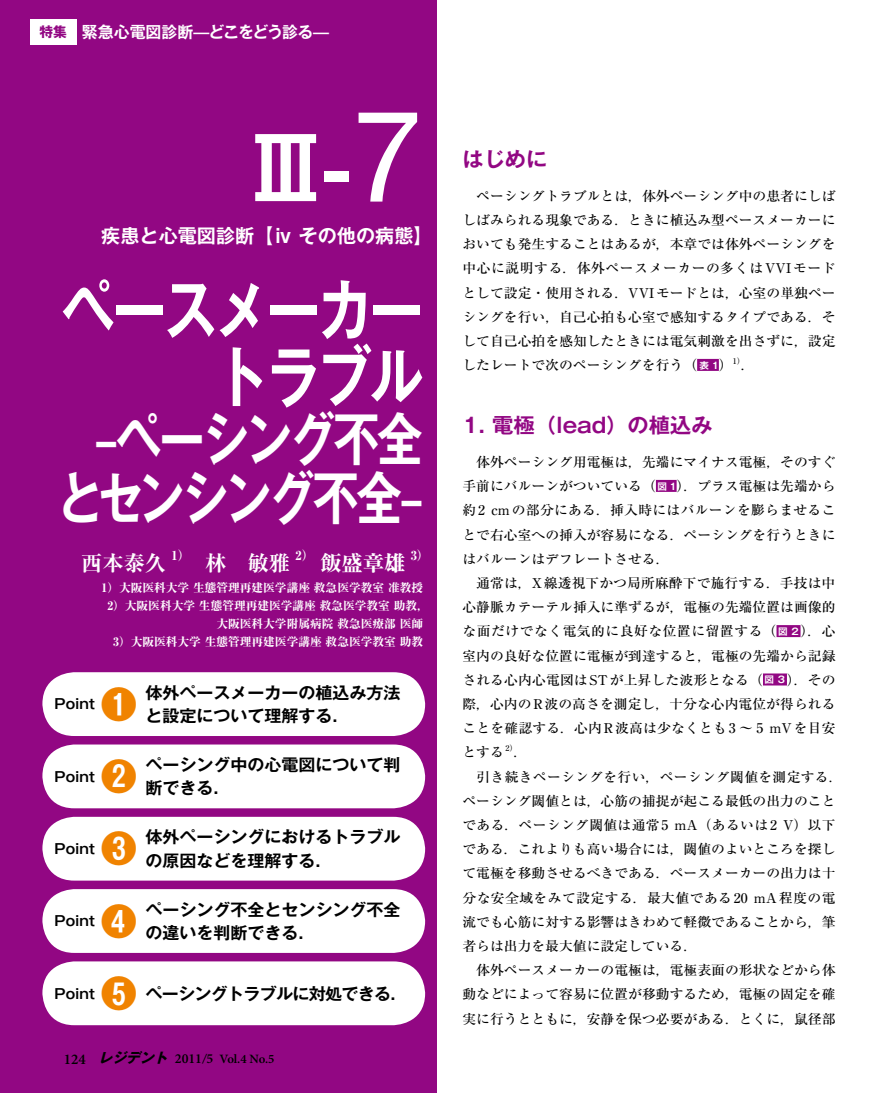
<style>
.page{position:relative;width:893px;height:1093px;background:#fff}
.page>*{position:absolute;margin:0;border:0;box-sizing:border-box;transform-origin:0 0}
.t1{font:700 85.05px "Gothic MB101 Pr 6 De";color:#fff}
.t2{font:700 66.9px/66.9px "Gothic MB101 Pro De";letter-spacing:-.04em;color:#fff;text-align:right;scale:.8 1}
.t3{font:700 57.45px/59.6px "Gothic MB101 Pro De";letter-spacing:-.05em;color:#fff;text-align:right;scale:.8 1}
.t4{font:700 36.15px "Gothic MB101 Pro De";color:#f08300}
.t5{font:700 expanded 21.3px "Ryumin Pr 6";color:#fff}
.t6{font:800 21.3px "Ryumin Pro";color:#fff}
.t7{font:700 20.55px "Gothic MB101 Pro De";color:#920783}
.t8{font:700 19.2px "Gothic MB101 Pro De";color:#fff}
.t9{font:700 16.5px/23.4px "Gothic MB101 Pro De";color:#000}
.t10{font:700 16.5px "Gothic MB101 Pro De";letter-spacing:-.04em;color:#000}
.t11{font:700 15.9px "Gothic MB101 Pro De";letter-spacing:-.015em;color:#fff}
.t12{font:700 13.8px "Gothic MB101 Pro De";color:#000}
.t13{font:500 13.35px/24.2px "Ryumin Pro";color:#000}
.t14{font:600 12.75px "Minion Pro";color:#000}
.t15{font:800 12.45px "Ryumin Pro";color:#fff}
.t16{font:800 11.7px "Ryumin Pr 6";color:#fff}
.t17{font:500 7.8px "Ryumin Pro";color:#000}
.s1{font-family:"Gothic MB101 Pro";font-size:13.8px;color:#920783}
.s2{font-family:"Helvetica Neue";font-weight:400;font-size:127.5px}
.s3{font-size:36.15px;color:#f08300}
.s4{font-size:14.85px}
.s5{font-family:"Gothic MB101 Pro";font-weight:700;font-style:italic;font-size:13.8px}
.s6{font-size:13.8px}
.s7{font-style:italic;font-size:13.8px}
.s8{font-family:"Gothic MB101 Pr 6 De";font-weight:700;font-size:9.3px;color:#fff}
</style>
<div class="page">
<div style="left:0;top:0;width:437px;height:1093px;background:#920783"></div>
<div style="left:42px;top:672px;width:383px;height:64px;background:#fff;border-radius:32px"></div>
<div style="left:42px;top:744px;width:383px;height:64px;background:#fff;border-radius:32px"></div>
<div style="left:42px;top:817px;width:383px;height:63px;background:#fff;border-radius:32px"></div>
<div style="left:42px;top:889px;width:383px;height:64px;background:#fff;border-radius:32px"></div>
<div style="left:42px;top:961px;width:383px;height:64px;background:#fff;border-radius:32px"></div>
<div style="left:30px;top:19px;width:47px;height:26px;background:#fff"></div>
<div style="left:697px;top:359px;width:22px;height:12px;background:#920783"></div>
<div style="left:656px;top:480px;width:21px;height:12px;background:#920783"></div>
<div style="left:776px;top:625px;width:24px;height:12px;background:#920783"></div>
<div style="left:763px;top:673px;width:24px;height:12px;background:#920783"></div>
<p class="t11" style="left:39px;top:19px;width:291px"><span class="s1">特集</span> 緊急心電図診断—どこをどう診る—</p>
<h1 class="t1" style="left:243px;top:98px;width:181px">Ⅲ-<span class="s2">7</span></h1>
<h3 class="t8" style="left:101px;top:220px;width:333px">疾患と心電図診断【ⅳ その他の病態】</h3>
<h2 class="t2" style="left:61px;top:268px;width:454px">ペースメーカートラブル</h2>
<h3 class="t3" style="left:58px;top:402px;width:458px">–ペーシング不全とセンシング不全–</h3>
<h3 class="t5" style="left:81px;top:546px;width:87px">西本泰久</h3>
<p class="t15" style="left:172px;top:546px;width:20px">1）</p>
<h3 class="t5" style="left:184px;top:546px;width:108px">　林　敏雅</h3>
<p class="t15" style="left:296px;top:546px;width:26px">2）　</p>
<h3 class="t6" style="left:320px;top:546px;width:87px">飯盛章雄</h3>
<p class="t15" style="left:411px;top:546px;width:20px">3）</p>
<p class="t16" style="left:102px;top:578px;width:323px">1）大阪医科大学 生態管理再建医学講座 救急医学教室 准教授</p>
<p class="t16" style="left:107px;top:596px;width:323px">2）大阪医科大学 生態管理再建医学講座 救急医学教室 助教，</p>
<p class="t16" style="left:217px;top:615px;width:208px">大阪医科大学附属病院 救急医療部 医師</p>
<p class="t16" style="left:113px;top:633px;width:311px">3）大阪医科大学 生態管理再建医学講座 救急医学教室 助教</p>
<p class="t12" style="left:54px;top:693px;width:42px">Point</p>
<h3 class="t4" style="left:101px;top:674px;width:38px">❶</h3>
<p class="t9" style="left:145px;top:679px;width:257px">体外ペースメーカーの植込み方法と設定について理解する．</p>
<p class="t12" style="left:54px;top:765px;width:42px">Point</p>
<h3 class="t4" style="left:101px;top:746px;width:38px">❷</h3>
<p class="t9" style="left:145px;top:751px;width:257px">ペーシング中の心電図について判断できる．</p>
<p class="t12" style="left:54px;top:837px;width:42px">Point</p>
<h3 class="t4" style="left:101px;top:818px;width:38px">❸</h3>
<p class="t9" style="left:145px;top:823px;width:257px">体外ペーシングにおけるトラブルの原因などを理解する．</p>
<p class="t12" style="left:54px;top:909px;width:42px">Point</p>
<h3 class="t4" style="left:101px;top:891px;width:38px">❹</h3>
<p class="t9" style="left:145px;top:895px;width:257px">ペーシング不全とセンシング不全の違いを判断できる．</p>
<p class="t12" style="left:54px;top:982px;width:42px">Point</p>
<p class="t10" style="left:101px;top:979px;width:308px"><span class="s3">❺</span> ペーシングトラブルに対処できる．</p>
<p class="t14" style="left:64px;top:1050px;width:212px"><span class="s4">124</span> <span class="s5">レジデント</span> <span class="s6">2011</span><span class="s7">/</span><span class="s6">5</span> Vol.4 No.5</p>
<h3 class="t7" style="left:462px;top:142px;width:86px">はじめに</h3>
<p class="t13" style="left:462px;top:183px;width:375px;text-align:justify">　ペーシングトラブルとは，体外ペーシング中の患者にしばしばみられる現象である．ときに植込み型ペースメーカーにおいても発生することはあるが，本章では体外ペーシングを中心に説明する．体外ペースメーカーの多くはVVIモードとして設定・使用される．VVIモードとは，心室の単独ペーシングを行い，自己心拍も心室で感知するタイプである．そして自己心拍を感知したときには電気刺激を出さずに，設定したレートで次のペーシングを行う（<span class="s8">表 1</span>）</p>
<p class="t17" style="left:733px;top:355px;width:14px">1）</p>
<p class="t13" style="left:741px;top:352px;width:15px">．</p>
<h3 class="t7" style="left:462px;top:408px;width:252px">1. 電極（lead）の植込み</h3>
<p class="t13" style="left:462px;top:449px;width:375px">　体外ペーシング用電極は，先端にマイナス電極，そのすぐ手前にバルーンがついている（<span class="s8">図 1</span>）．プラス電極は先端から約2 cmの部分にある．挿入時にはバルーンを膨らませることで右心室への挿入が容易になる．ペーシングを行うときにはバルーンはデフレートさせる．<br>　通常は，X線透視下かつ局所麻酔下で施行する．手技は中心静脈カテーテル挿入に準ずるが，電極の先端位置は画像的な面だけでなく電気的に良好な位置に留置する（<span class="s8">図 2</span> ）．心室内の良好な位置に電極が到達すると，電極の先端から記録される心内心電図はSTが上昇した波形となる（<span class="s8">図 3</span> ）．その際，心内のR波の高さを測定し，十分な心内電位が得られることを確認する．心内R波高は少なくとも3 〜 5 mVを目安とする</p>
<p class="t17" style="left:506px;top:742px;width:14px">2）</p>
<p class="t13" style="left:462px;top:739px;width:382px;text-indent:51px">．<br>　引き続きペーシングを行い，ペーシング閾値を測定する．ペーシング閾値とは，心筋の捕捉が起こる最低の出力のことである．ペーシング閾値は通常5 mA（あるいは2 V）以下である．これよりも高い場合には，閾値のよいところを探して電極を移動させるべきである．ペースメーカーの出力は十分な安全域をみて設定する．最大値である20 mA程度の電流でも心筋に対する影響はきわめて軽微であることから，筆者らは出力を最大値に設定している．<br>　体外ペースメーカーの電極は，電極表面の形状などから体動などによって容易に位置が移動するため，電極の固定を確実に行うとともに，安静を保つ必要がある．とくに，鼠径部</p>
</div>
